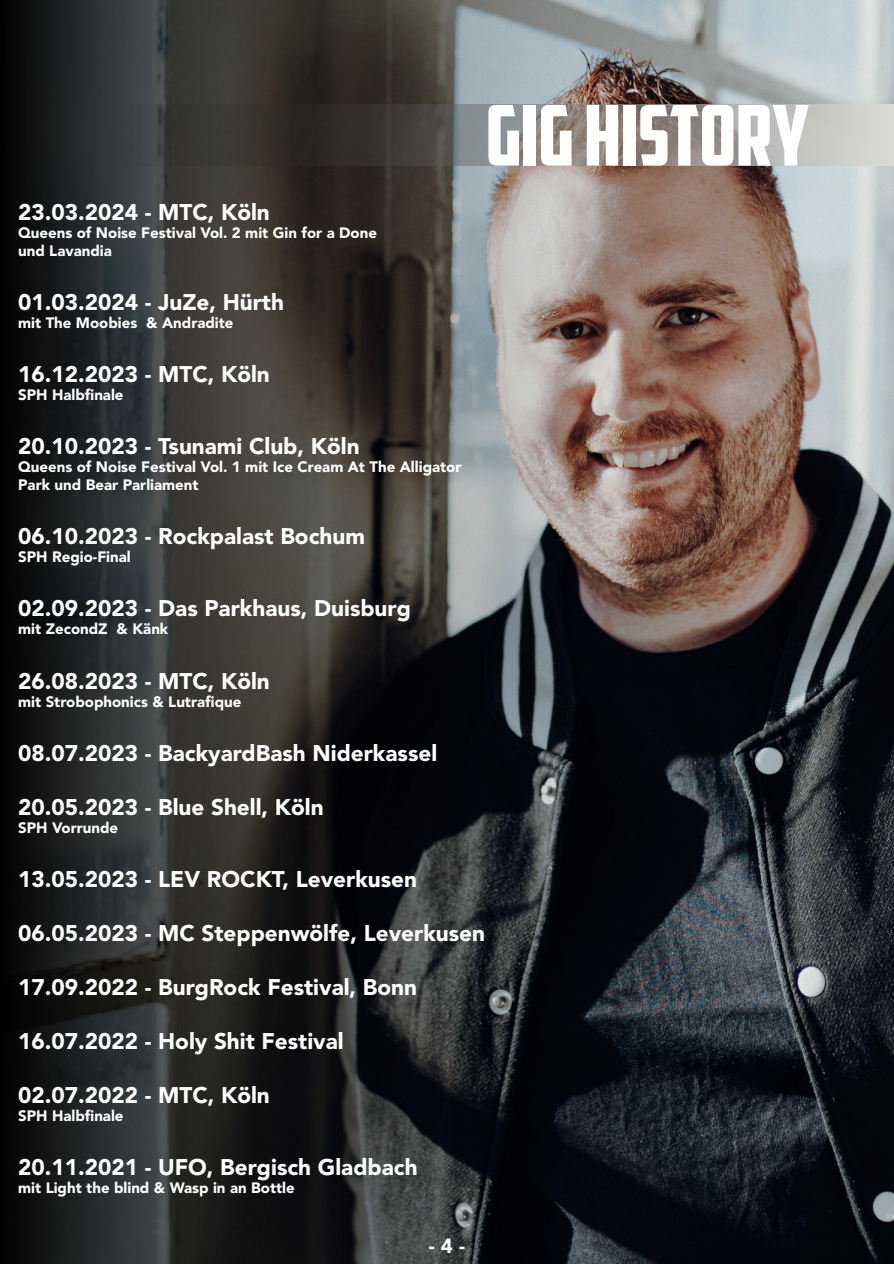
<style>
.page{position:relative;width:894px;height:1264px;background:#fff}
.page>*{position:absolute;margin:0;border:0;box-sizing:border-box;transform-origin:0 0}
.t1{font:83.55px "American Captain";color:#fff}
.t2{font:900 22.5px "Avenir LT Std";color:#fff}
.t3{font:900 20.4px "Avenir LT Std";color:#fff}
.t4{font:900 15px/18px "Avenir LT Std";color:#fff}
</style>
<div class="page">
<img style="left:2px;top:0;width:891px;height:1263px">
<img style="left:116px;top:105px;width:777px;height:61px">
<h1 class="t1" style="left:485px;top:103px;width:325px">GIG HISTORY</h1>
<p class="t2" style="left:18px;top:203px;width:253px">23.03.2024 - MTC, Köln</p>
<p class="t4" style="left:18px;top:225px;width:360px">Queens of Noise Festival Vol. 2 mit Gin for a Done und Lavandia</p>
<p class="t2" style="left:18px;top:293px;width:267px">01.03.2024 - JuZe, Hürth</p>
<p class="t4" style="left:18px;top:315px;width:217px">mit The Moobies &amp; Andradite</p>
<p class="t2" style="left:18px;top:365px;width:253px">16.12.2023 - MTC, Köln</p>
<p class="t4" style="left:18px;top:387px;width:107px">SPH Halbfinale</p>
<p class="t2" style="left:18px;top:437px;width:343px">20.10.2023 - Tsunami Club, Köln</p>
<p class="t4" style="left:18px;top:459px;width:444px">Queens of Noise Festival Vol. 1 mit Ice Cream At The Alligator<br>Park und Bear Parliament</p>
<p class="t2" style="left:18px;top:527px;width:348px">06.10.2023 - Rockpalast Bochum</p>
<p class="t4" style="left:18px;top:549px;width:114px">SPH Regio-Final</p>
<p class="t2" style="left:18px;top:599px;width:394px">02.09.2023 - Das Parkhaus, Duisburg</p>
<p class="t4" style="left:18px;top:621px;width:151px">mit ZecondZ &amp; Känk</p>
<p class="t2" style="left:18px;top:671px;width:253px">26.08.2023 - MTC, Köln</p>
<p class="t4" style="left:18px;top:693px;width:225px">mit Strobophonics &amp; Lutrafique</p>
<p class="t2" style="left:18px;top:743px;width:420px">08.07.2023 - BackyardBash Niderkassel</p>
<p class="t2" style="left:18px;top:797px;width:307px">20.05.2023 - Blue Shell, Köln</p>
<p class="t4" style="left:18px;top:819px;width:101px">SPH Vorrunde</p>
<p class="t2" style="left:18px;top:869px;width:400px">13.05.2023 - LEV ROCKT, Leverkusen</p>
<p class="t2" style="left:18px;top:923px;width:468px">06.05.2023 - MC Steppenwölfe, Leverkusen</p>
<p class="t2" style="left:18px;top:977px;width:400px">17.09.2022 - BurgRock Festival, Bonn</p>
<p class="t2" style="left:18px;top:1031px;width:327px">16.07.2022 - Holy Shit Festival</p>
<p class="t2" style="left:18px;top:1085px;width:253px">02.07.2022 - MTC, Köln</p>
<p class="t4" style="left:18px;top:1107px;width:107px">SPH Halbfinale</p>
<p class="t2" style="left:18px;top:1157px;width:401px">20.11.2021 - UFO, Bergisch Gladbach</p>
<p class="t4" style="left:18px;top:1179px;width:278px">mit Light the blind &amp; Wasp in an Bottle</p>
<p class="t3" style="left:428px;top:1237px;width:38px">-4-</p>
</div>
